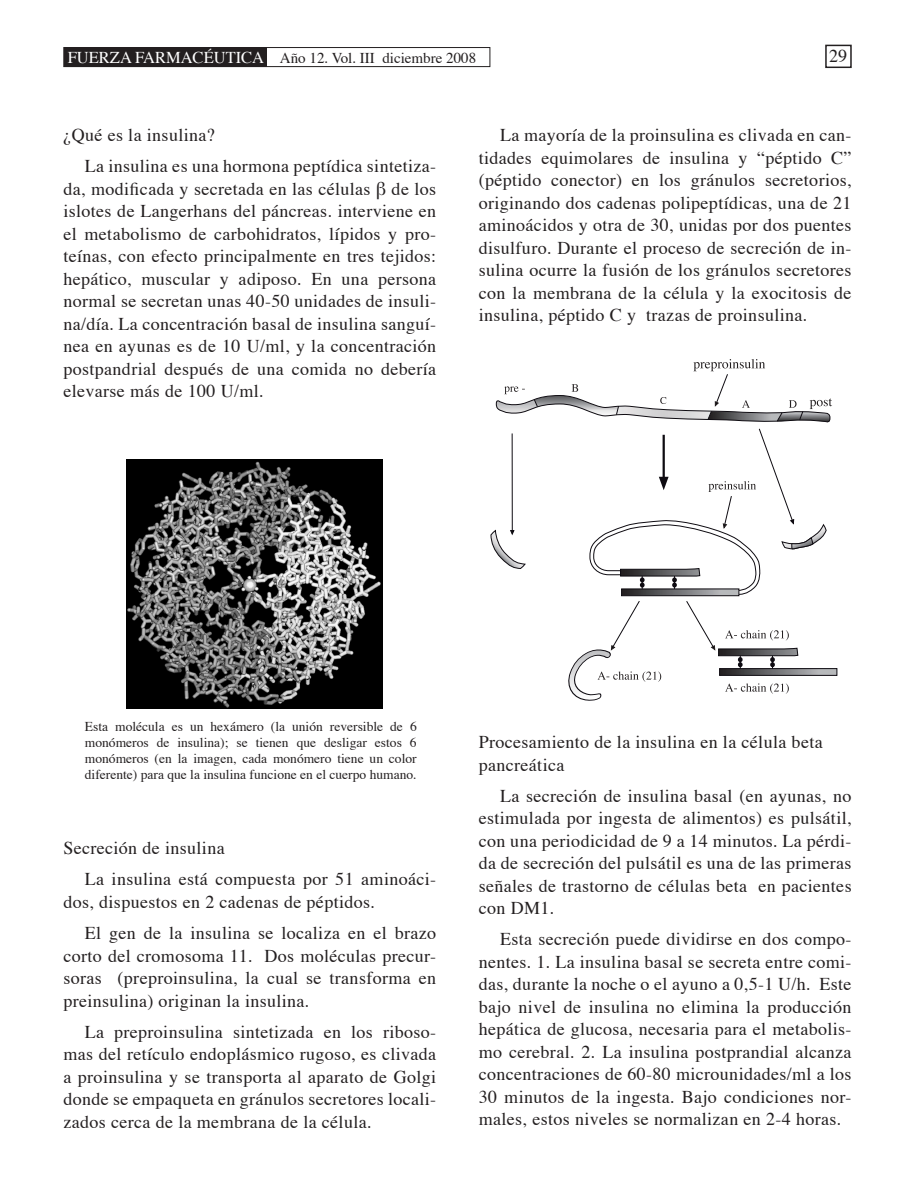
<style>
.page{position:relative;width:915px;height:1191px;background:#fff}
.page>*{position:absolute;margin:0;border:0;box-sizing:border-box;transform-origin:0 0}
.t1{font:18px/22.5px "Times";letter-spacing:.02em;color:#231f20;text-align:justify}
.t2{font:15px "Times";color:#231f20}
.t3{font:13.5px/16.2px "Times";color:#231f20;text-align:justify}
.s1{font-size:16.5px;color:#fff}
</style>
<div class="page">
<div style="left:64px;top:48px;width:202px;height:19px;background:#231f20"></div>
<div style="left:824px;top:45px;width:27px;height:23px;border:2px solid #231f20"></div>
<div style="left:63px;top:47px;width:427px;height:20px;border:1px solid #231f20"></div>
<img style="left:127px;top:460px;width:255px;height:249px">
<svg style="left:490px;top:359px;width:346px;height:342px"></svg>
<p class="t2" style="left:68px;top:44px;width:410px"><span class="s1">FUERZA FARMACÉUTICA</span> Año 12. Vol. III diciembre 2008</p>
<p class="t1" style="left:828px;top:44px;width:19px">29</p>
<p class="t1" style="left:63px;top:122px;width:153px">¿Qué es la insulina?</p>
<p class="t1" style="left:63px;top:153px;width:374px;text-indent:21px">La insulina es una hormona peptídica sintetiza&shy;da, modificada y secretada en las células β de los islotes de Langerhans del páncreas. interviene en el metabolismo de carbohidratos, lípidos y pro&shy;teínas, con efecto principalmente en tres tejidos: hepático, muscular y adiposo. En una persona normal se secretan unas 40-50 unidades de insuli&shy;na/día. La concentración basal de insulina sanguí&shy;nea en ayunas es de 10 U/ml, y la concentración postpandrial después de una comida no debería elevarse más de 100 U/ml.</p>
<p class="t1" style="left:478px;top:122px;width:374px;text-indent:21px">La mayoría de la proinsulina es clivada en can&shy;tidades equimolares de insulina y “péptido C” (péptido conector) en los gránulos secretorios, originando dos cadenas polipeptídicas, una de 21 aminoácidos y otra de 30, unidas por dos puentes disulfuro. Durante el proceso de secreción de in&shy;sulina ocurre la fusión de los gránulos secretores con la membrana de la célula y la exocitosis de insulina, péptido C y trazas de proinsulina.</p>
<p class="t3" style="left:85px;top:717px;width:333px">Esta molécula es un hexámero (la unión reversible de 6 monómeros de insulina); se tienen que desligar estos 6 monómeros (en la imagen, cada monómero tiene un color diferente) para que la insulina funcione en el cuerpo humano.</p>
<p class="t1" style="left:63px;top:835px;width:163px">Secreción de insulina</p>
<p class="t1" style="left:63px;top:866px;width:374px;text-indent:21px">La insulina está compuesta por 51 aminoáci&shy;dos, dispuestos en 2 cadenas de péptidos.</p>
<p class="t1" style="left:63px;top:920px;width:374px;text-indent:21px">El gen de la insulina se localiza en el brazo corto del cromosoma 11. Dos moléculas precur&shy;soras (preproinsulina, la cual se transforma en preinsulina) originan la insulina.</p>
<p class="t1" style="left:63px;top:1018px;width:374px;text-indent:21px">La preproinsulina sintetizada en los riboso&shy;mas del retículo endoplásmico rugoso, es clivada a proinsulina y se transporta al aparato de Golgi donde se empaqueta en gránulos secretores locali&shy;zados cerca de la membrana de la célula.</p>
<p class="t1" style="left:478px;top:729px;width:345px">Procesamiento de la insulina en la célula beta pancreática</p>
<p class="t1" style="left:478px;top:783px;width:374px;text-indent:21px">La secreción de insulina basal (en ayunas, no estimulada por ingesta de alimentos) es pulsátil, con una periodicidad de 9 a 14 minutos. La pérdi&shy;da de secreción del pulsátil es una de las primeras señales de trastorno de células beta en pacientes con DM1.</p>
<p class="t1" style="left:478px;top:926px;width:374px;text-indent:21px">Esta secreción puede dividirse en dos compo&shy;nentes. 1. La insulina basal se secreta entre comi&shy;das, durante la noche o el ayuno a 0,5-1 U/h. Este bajo nivel de insulina no elimina la producción hepática de glucosa, necesaria para el metabolis&shy;mo cerebral. 2. La insulina postprandial alcanza concentraciones de 60-80 microunidades/ml a los 30 minutos de la ingesta. Bajo condiciones nor&shy;males, estos niveles se normalizan en 2-4 horas.</p>
</div>
